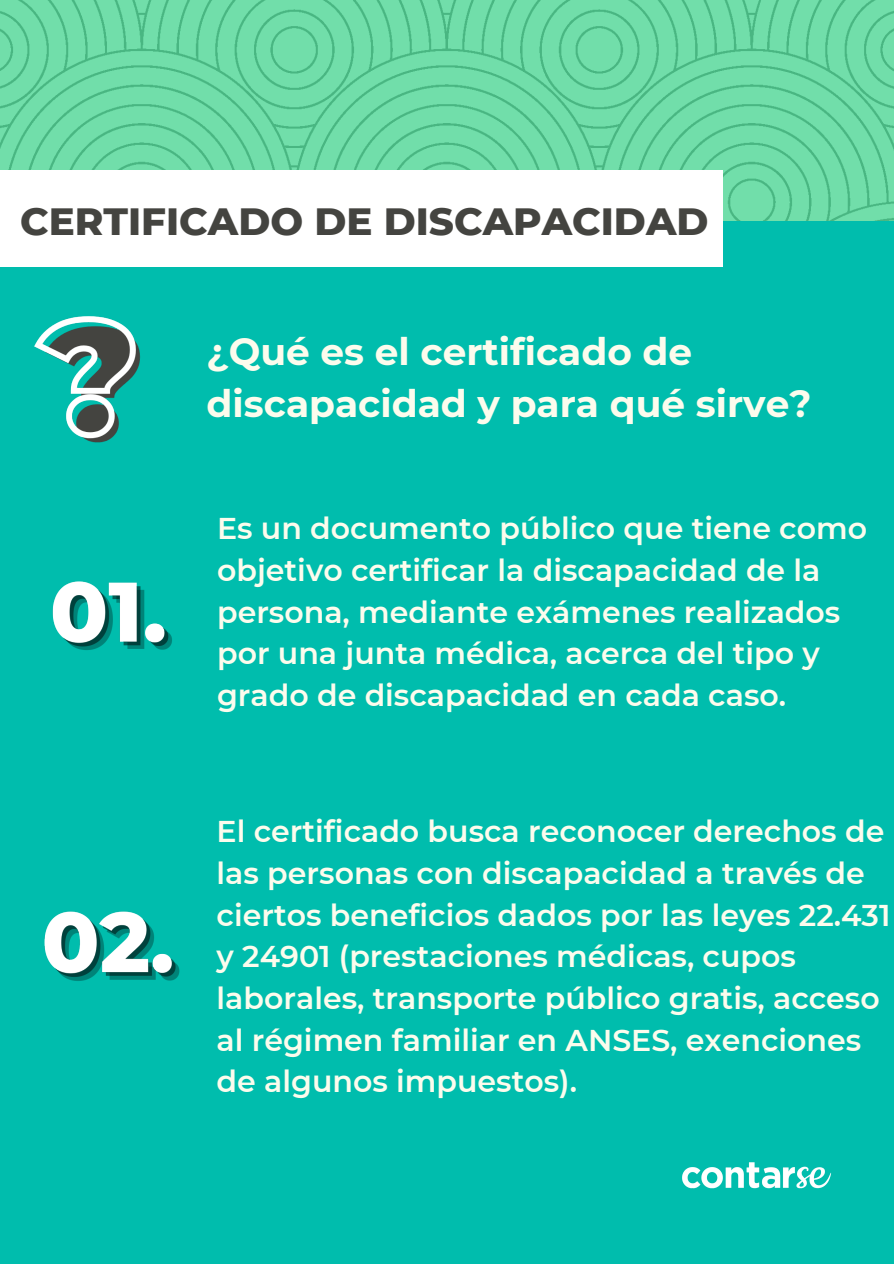
<style>
.page{position:relative;width:894px;height:1264px;background:#fff}
.page>*{position:absolute;margin:0;border:0;box-sizing:border-box;transform-origin:0 0}
.t1{font:800 38.7px "Montserrat";color:#444440}
.t2{font:700 37.5px/51.8px "Montserrat";color:#fcfced}
.t3{font:600 30px/41.7px "Montserrat";color:#fcfced}
</style>
<div class="page">
<img style="left:0;top:0;width:893px;height:221px">
<div style="left:0;top:221px;width:893px;height:1042px;background:#00bdad"></div>
<div style="left:0;top:170px;width:332px;height:96px;background:#fff"></div>
<div style="left:381px;top:170px;width:341px;height:96px;background:#fff"></div>
<div style="left:276px;top:170px;width:341px;height:96px;background:#fff"></div>
<img style="left:682px;top:1162px;width:150px;height:27px">
<img style="left:34px;top:316px;width:106px;height:127px">
<img style="left:52px;top:581px;width:120px;height:69px">
<img style="left:44px;top:911px;width:136px;height:70px">
<p class="t1" style="left:20px;top:197px;width:689px">CERTIFICADO DE DISCAPACIDAD</p>
<p class="t2" style="left:206px;top:325px;width:606px">¿Qué es el certificado de discapacidad y para qué sirve?</p>
<p class="t3" style="left:217px;top:508px;width:651px">Es un documento público que tiene como objetivo certificar la discapacidad de la persona, mediante exámenes realizados por una junta médica, acerca del tipo y grado de discapacidad en cada caso.</p>
<p class="t3" style="left:216px;top:810px;width:675px">El certificado busca reconocer derechos de las personas con discapacidad a través de ciertos beneficios dados por las leyes 22.431 y 24901 (prestaciones médicas, cupos laborales, transporte público gratis, acceso al régimen familiar en ANSES, exenciones de algunos impuestos).</p>
</div>
